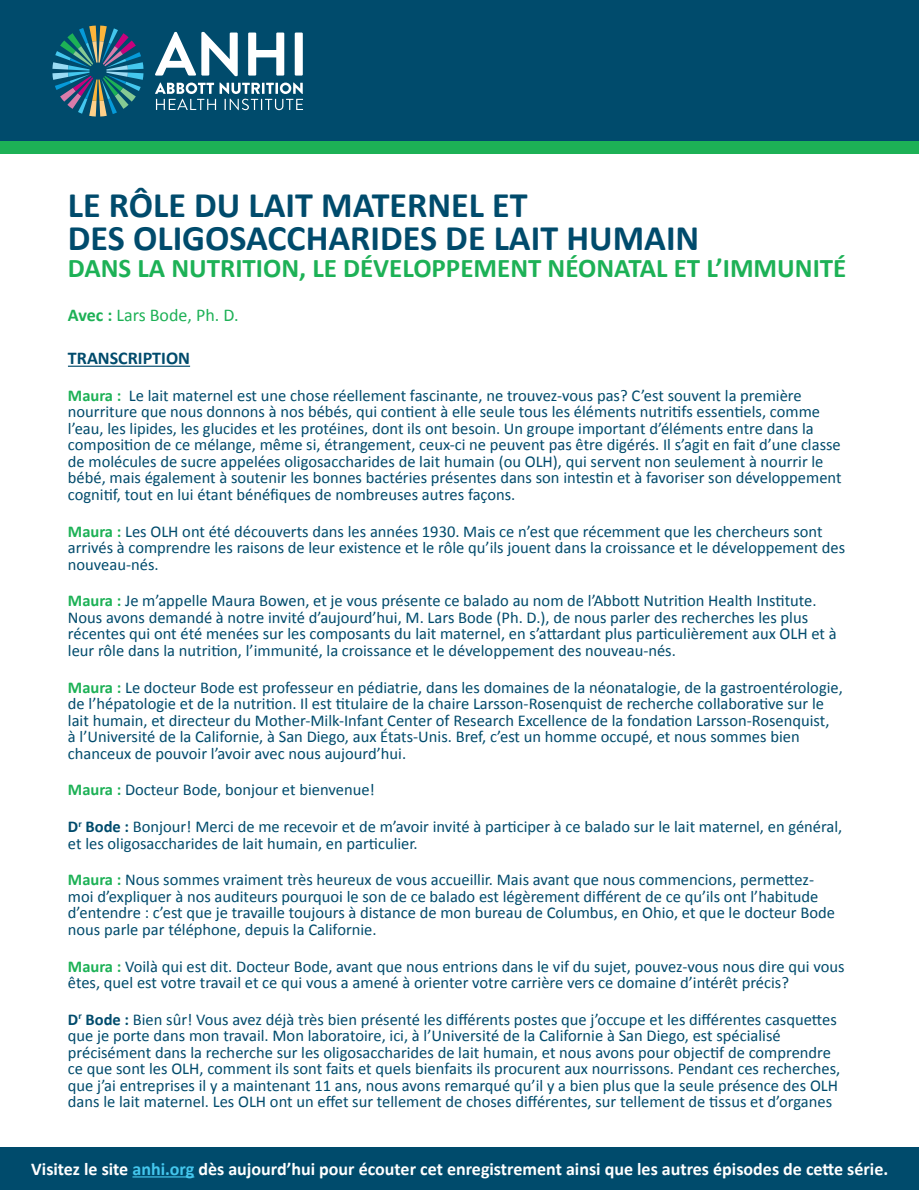
<style>
.page{position:relative;width:919px;height:1190px;background:#fff}
.page>*{position:absolute;margin:0;border:0;box-sizing:border-box;transform-origin:0 0}
.t1{font:700 36px/33px "Calibri";color:#004b6c}
.t2{font:700 27px "Calibri";color:#1db156}
.t3{font:700 18px "Calibri";color:#fff}
.t4{font:18px "Calibri";color:#1db156}
.t5{font:700 18px "Calibri";color:#004b6c}
.t6{font:16.5px/16.5px "Calibri";color:#004b6c}
.s1{font-weight:700}
.s2{font-weight:700;color:#1db156}
.s3{color:#44c7ee}
</style>
<div class="page">
<div style="left:0;top:0;width:918px;height:142px;background:#004b6c"></div>
<div style="left:0;top:1147px;width:918px;height:43px;background:#004b6c"></div>
<div style="left:0;top:142px;width:918px;height:12px;background:#1db156"></div>
<svg style="left:52px;top:26px;width:91px;height:91px"></svg>
<svg style="left:155px;top:83px;width:148px;height:27px"></svg>
<svg style="left:155px;top:32px;width:83px;height:44px"></svg>
<svg style="left:248px;top:33px;width:36px;height:43px"></svg>
<div style="left:294px;top:33px;width:9px;height:43px;background:#fff"></div>
<hr style="left:68px;top:366px;width:122px;height:1px;background:#004b6c">
<hr style="left:132px;top:1176px;width:62px;height:2px;background:#44c7ee">
<h1 class="t1" style="left:68px;top:187px;width:632px">LE RÔLE DU LAIT MATERNEL ET<br>DES OLIGOSACCHARIDES DE LAIT HUMAIN</h1>
<h2 class="t2" style="left:68px;top:249px;width:779px">DANS LA NUTRITION, LE DÉVELOPPEMENT NÉONATAL ET L’IMMUNITÉ</h2>
<p class="t4" style="left:68px;top:302px;width:172px"><span class="s1">Avec :</span> Lars Bode, Ph. D.</p>
<p class="t5" style="left:68px;top:345px;width:124px">TRANSCRIPTION</p>
<p class="t6" style="left:68px;top:387px;width:775px"><span class="s2">Maura :</span> Le lait maternel est une chose réellement fascinante, ne trouvez-vous pas? C’est souvent la première nourriture que nous donnons à nos bébés, qui contient à elle seule tous les éléments nutritifs essentiels, comme l’eau, les lipides, les glucides et les protéines, dont ils ont besoin. Un groupe important d’éléments entre dans la composition de ce mélange, même si, étrangement, ceux-ci ne peuvent pas être digérés. Il s’agit en fait d’une classe de molécules de sucre appelées oligosaccharides de lait humain (ou OLH), qui servent non seulement à nourrir le bébé, mais également à soutenir les bonnes bactéries présentes dans son intestin et à favoriser son développement cognitif, tout en lui étant bénéfiques de nombreuses autres façons.</p>
<p class="t6" style="left:68px;top:522px;width:778px"><span class="s2">Maura :</span> Les OLH ont été découverts dans les années 1930. Mais ce n’est que récemment que les chercheurs sont arrivés à comprendre les raisons de leur existence et le rôle qu’ils jouent dans la croissance et le développement des nouveau-nés.</p>
<p class="t6" style="left:68px;top:592px;width:770px"><span class="s2">Maura :</span> Je m’appelle Maura Bowen, et je vous présente ce balado au nom de l’Abbott Nutrition Health Institute.<br>Nous avons demandé à notre invité d’aujourd’hui, M. Lars Bode (Ph. D.), de nous parler des recherches les plus récentes qui ont été menées sur les composants du lait maternel, en s’attardant plus particulièrement aux OLH et à leur rôle dans la nutrition, l’immunité, la croissance et le développement des nouveau-nés.</p>
<p class="t6" style="left:68px;top:678px;width:776px"><span class="s2">Maura :</span> Le docteur Bode est professeur en pédiatrie, dans les domaines de la néonatalogie, de la gastroentérologie, de l’hépatologie et de la nutrition. Il est titulaire de la chaire Larsson-Rosenquist de recherche collaborative sur le lait humain, et directeur du Mother-Milk-Infant Center of Research Excellence de la fondation Larsson-Rosenquist,<br>à l’Université de la Californie, à San Diego, aux États-Unis. Bref, c’est un homme occupé, et nous sommes bien chanceux de pouvoir l’avoir avec nous aujourd’hui.</p>
<p class="t6" style="left:68px;top:781px;width:308px"><span class="s2">Maura :</span> Docteur Bode, bonjour et bienvenue!</p>
<p class="t6" style="left:68px;top:818px;width:775px"><span class="s1">D</span><sup>r</sup> <span class="s1">Bode :</span> Bonjour! Merci de me recevoir et de m’avoir invité à participer à ce balado sur le lait maternel, en général, et les oligosaccharides de lait humain, en particulier.</p>
<p class="t6" style="left:68px;top:871px;width:768px"><span class="s2">Maura :</span> Nous sommes vraiment très heureux de vous accueillir. Mais avant que nous commencions, permettez&shy;moi d’expliquer à nos auditeurs pourquoi le son de ce balado est légèrement différent de ce qu’ils ont l’habitude d’entendre : c’est que je travaille toujours à distance de mon bureau de Columbus, en Ohio, et que le docteur Bode nous parle par téléphone, depuis la Californie.</p>
<p class="t6" style="left:68px;top:957px;width:778px"><span class="s2">Maura :</span> Voilà qui est dit. Docteur Bode, avant que nous entrions dans le vif du sujet, pouvez-vous nous dire qui vous êtes, quel est votre travail et ce qui vous a amené à orienter votre carrière vers ce domaine d’intérêt précis?</p>
<p class="t6" style="left:68px;top:1011px;width:773px"><span class="s1">D</span><sup>r</sup> <span class="s1">Bode :</span> Bien sûr! Vous avez déjà très bien présenté les différents postes que j’occupe et les différentes casquettes que je porte dans mon travail. Mon laboratoire, ici, à l’Université de la Californie à San Diego, est spécialisé précisément dans la recherche sur les oligosaccharides de lait humain, et nous avons pour objectif de comprendre ce que sont les OLH, comment ils sont faits et quels bienfaits ils procurent aux nourrissons. Pendant ces recherches, que j’ai entreprises il y a maintenant 11 ans, nous avons remarqué qu’il y a bien plus que la seule présence des OLH dans le lait maternel. Les OLH ont un effet sur tellement de choses différentes, sur tellement de tissus et d’organes</p>
<p class="t3" style="left:31px;top:1156px;width:858px">Visitez le site <span class="s3">anhi.org</span> dès aujourd’hui pour écouter cet enregistrement ainsi que les autres épisodes de cette série.</p>
</div>
